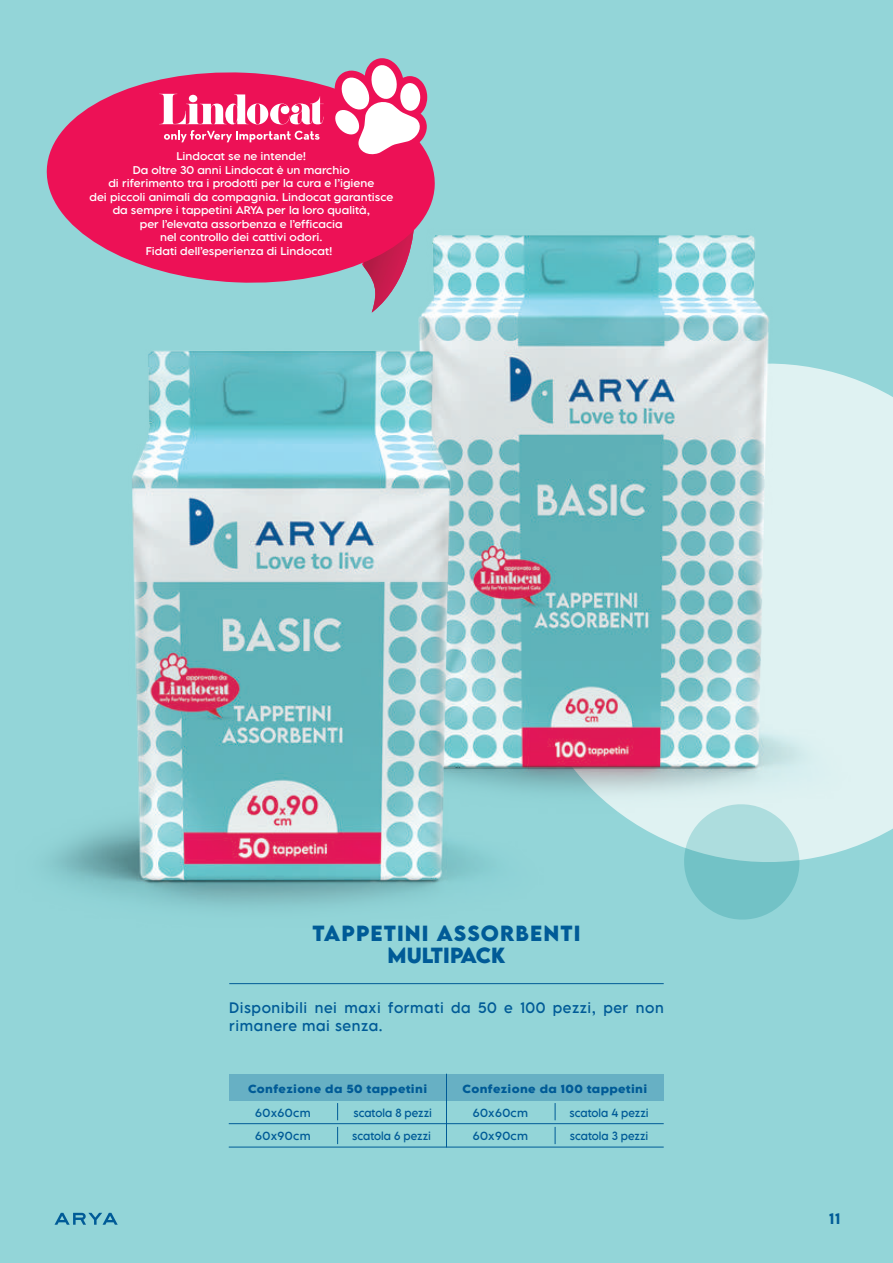
<style>
.page{position:relative;width:893px;height:1263px;background:#93d5d8}
.page>*{position:absolute;margin:0;border:0;box-sizing:border-box;transform-origin:0 0}
.t1{font:700 19.5px/22.5px "LEMONMILK Pro FTR";letter-spacing:.055em;color:#005b97;text-align:center}
.t2{font:13.5px/18px "LEMONMILK Pro FTR";letter-spacing:.04em;color:#005b97}
.t3{font:500 13.5px "LEMONMILK Pro FTR";color:#005b97;scale:1.1 1}
.t4{font:10.5px/22.6px "LEMONMILK Pro FTR";color:#005b97}
.t5{font:700 10.5px "LEMONMILK Pro FTR";letter-spacing:.03em;color:#005b97;scale:1.05 1}
.t6{font:10.5px/22.6px "LEMONMILK Pro FTR";letter-spacing:.03em;color:#005b97;scale:1.05 1}
.t7{font:10.05px/13.5px "LEMONMILK Pro FTR";color:#fff;text-align:center;scale:1.07 1}
</style>
<div class="page">
<svg style="left:563px;top:339px;width:330px;height:548px;background:#bce4e6"></svg>
<svg style="left:678px;top:813px;width:127px;height:112px;background:#94d2d5"></svg>
<svg style="left:55px;top:1213px;width:63px;height:12px"></svg>
<hr style="left:229px;top:983px;width:435px;height:1px;background:#005b97">
<img style="left:281px;top:222px;width:586px;height:591px">
<img style="left:0;top:342px;width:563px;height:592px">
<hr style="left:229px;top:1147px;width:217px;height:1px;background:#005b97">
<hr style="left:229px;top:1123px;width:217px;height:1px;background:#005b97">
<div style="left:229px;top:1074px;width:435px;height:26px;background:#67b0c4"></div>
<svg style="left:337px;top:1103px;width:1px;height:17px"></svg>
<svg style="left:337px;top:1127px;width:1px;height:17px"></svg>
<hr style="left:446px;top:1147px;width:218px;height:1px;background:#005b97">
<hr style="left:446px;top:1123px;width:218px;height:1px;background:#005b97">
<svg style="left:555px;top:1103px;width:1px;height:17px"></svg>
<svg style="left:555px;top:1127px;width:1px;height:17px"></svg>
<hr style="left:446px;top:1074px;width:1px;height:73px;background:#005b97">
<svg style="left:44px;top:68px;width:393px;height:219px;background:#c6658e"></svg>
<svg style="left:158px;top:58px;width:273px;height:255px;background:#d95382"></svg>
<p class="t7" style="left:89px;top:149px;width:285px">Lindocat se ne intende!<br>Da oltre 30 anni Lindocat è un marchio<br>di riferimento tra i prodotti per la cura e l’igiene<br>dei piccoli animali da compagnia. Lindocat garantisce da sempre i tappetini ARYA per la loro qualità,<br>per l’elevata assorbenza e l’efficacia<br>nel controllo dei cattivi odori.<br>Fidati dell’esperienza di Lindocat!</p>
<h1 class="t1" style="left:313px;top:922px;width:269px">TAPPETINI ASSORBENTI<br>MULTIPACK</h1>
<h2 class="t2" style="left:229px;top:998px;width:436px">Disponibili nei maxi formati da 50 e 100 pezzi, per non rimanere mai senza.</h2>
<p class="t5" style="left:248px;top:1081px;width:172px">Confezione da 50 tappetini</p>
<p class="t6" style="left:255px;top:1101px;width:54px">60x60cm<br>60x90cm</p>
<p class="t4" style="left:352px;top:1101px;width:81px">scatola 8 pezzi scatola 6 pezzi</p>
<p class="t5" style="left:462px;top:1081px;width:177px">Confezione da 100 tappetini</p>
<p class="t6" style="left:473px;top:1101px;width:54px">60x60cm<br>60x90cm</p>
<p class="t4" style="left:570px;top:1101px;width:81px">scatola 4 pezzi scatola 3 pezzi</p>
<h2 class="t3" style="left:829px;top:1210px;width:12px">11</h2>
</div>
